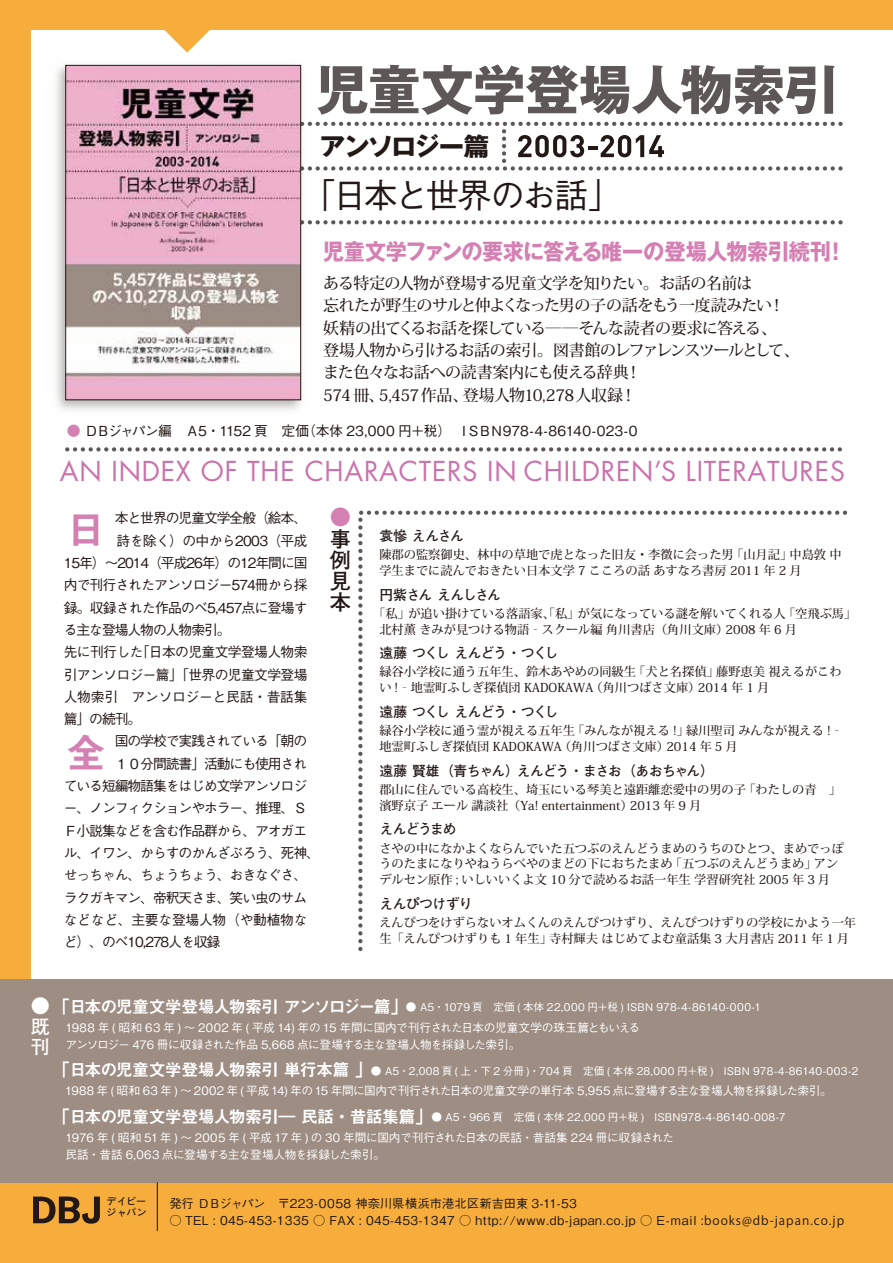
<style>
.page{position:relative;width:893px;height:1263px;background:#fff}
.page>*{position:absolute;margin:0;border:0;box-sizing:border-box;transform-origin:0 0}
.t1{font:700 53.1px "Gothic MB101 Pro";letter-spacing:-.02em;color:#5d5857}
.t2{font:40.35px "Midashi Go Pro MB31";color:#d580b2}
.t3{font:500 34.05px "Gothic BBB Pro";letter-spacing:-.08em;color:#221815}
.t4{font:26.7px "Futura";letter-spacing:.03em;color:#cb72ab}
.t5{font:700 25.5px "Gothic MB101 Pro";letter-spacing:-.05em;color:#221815}
.t6{font:700 22.35px "Gothic MB101 Pro";letter-spacing:-.03em;color:#d580b2;scale:.95 1}
.t7{font:700 21.3px/21.3px "Futo Go B101 Pro";color:#221815;text-align:justify}
.t8{font:700 21.3px "Futo Go B101 Pro";color:#d580b2}
.t9{font:700 19.2px/20.5px "Futo Go B101 Pro";color:#fff;text-align:justify}
.t10{font:16.95px "Midashi Go Pro MB31";letter-spacing:-.08em;color:#fff}
.t11{font:500 15.9px/22.4px "Koz Min Pr 6 N";letter-spacing:-.045em;color:#221815}
.t12{font:500 13.8px/22.4px "Gothic BBB Pro";letter-spacing:-.075em;color:#221815}
.t13{font:700 13.8px "Futo Go B101 Pro";letter-spacing:-.065em;color:#221815}
.t14{font:500 13.8px "Gothic BBB Pro";letter-spacing:-.025em;color:#221815}
.t15{font:700 13.8px "Futo Go B101 Pro";letter-spacing:-.09em;color:#221815}
.t16{font:700 13.8px "Futo Go B101 Pro";letter-spacing:-.04em;color:#221815}
.t17{font:500 12.15px/15.9px "Koz Min Pr 6 N";color:#221815}
.t18{font:500 12.15px "Gothic BBB Pro";letter-spacing:.03em;color:#221815}
.t19{font:500 12.15px "Gothic BBB Pro";letter-spacing:.01em;color:#221815}
.t20{font:500 11.7px/17px "Gothic BBB Pro";letter-spacing:-.03em;color:#fff}
.t21{font:500 10.65px "Gothic BBB Pro";letter-spacing:.02em;color:#fff}
.t22{font:10.05px/11.2px "Iwa O Go Pro Db";letter-spacing:.02em;color:#221815}
.s1{color:#d580b2}
.s2{font-family:"Midashi Go Pro MB31";font-weight:400;font-size:16.95px}
.s3{font-family:"Koz Go Pro";font-weight:400}
</style>
<div class="page">
<div style="left:0;top:0;width:31px;height:991px;background:#f6ad3c"></div>
<div style="left:0;top:1182px;width:893px;height:81px;background:#f6ad3c"></div>
<div style="left:0;top:979px;width:893px;height:203px;background:#9d8d83"></div>
<div style="left:0;top:0;width:893px;height:30px;background:#f6ad3c"></div>
<svg style="left:358px;top:510px;width:490px;height:441px"></svg>
<svg style="left:309px;top:220px;width:534px;height:4px"></svg>
<svg style="left:67px;top:447px;width:775px;height:4px"></svg>
<img style="left:56px;top:64px;width:253px;height:346px">
<img style="left:67px;top:67px;width:232px;height:331px">
<div style="left:65px;top:65px;width:236px;height:335px;border:1px solid #221815"></div>
<hr style="left:157px;top:1182px;width:1px;height:49px;background:#221815">
<svg style="left:76px;top:122px;width:767px;height:49px"></svg>
<svg style="left:164px;top:30px;width:46px;height:23px"></svg>
<svg style="left:33px;top:1196px;width:67px;height:28px"></svg>
<h1 class="t1" style="left:315px;top:46px;width:524px">児童文学登場人物索引</h1>
<h3 class="t5" style="left:319px;top:125px;width:171px">アンソロジー篇</h3>
<h3 class="t3" style="left:301px;top:168px;width:322px">「日本と世界のお話」</h3>
<h3 class="t6" style="left:323px;top:233px;width:552px">児童文学ファンの要求に答える唯一の登場人物索引続刊！</h3>
<h3 class="t11" style="left:323px;top:272px;width:478px">ある特定の人物が登場する児童文学を知りたい。お話の名前は<br>忘れたが野生のサルと仲よくなった男の子の話をもう一度読みたい！妖精の出てくるお話を探している――そんな読者の要求に答える、<br>登場人物から引けるお話の索引。図書館のレファレンスツールとして、また色々なお話への読書案内にも使える辞典！<br>574 冊、5,457作品、登場人物10,278人収録！</h3>
<p class="t14" style="left:67px;top:420px;width:572px"><span class="s1">●</span> ＤＢジャパン編　Ａ5・1152 頁　定価（本体 23,000 円＋税）　ＩＳＢＮ978-4-86140-023-0</p>
<h3 class="t4" style="left:60px;top:453px;width:786px">AN INDEX OF THE CHARACTERS IN CHILDREN S LITERATURES</h3>
<h3 class="t4" style="left:654px;top:453px;width:9px">’</h3>
<p class="t12" style="left:64px;top:505px;width:258px">　　　　本と世界の児童文学全般（絵本、　　　　詩を除く）の中から2003（平成<br>15年）～2014（平成26年）の12年間に国内で刊行されたアンソロジー574冊から採録。収録された作品のべ5,457点に登場する主な登場人物の人物索引。<br>先に刊行した｢日本の児童文学登場人物索引アンソロジー篇｣「世界の児童文学登場人物索引　アンソロジーと民話・昔話集篇」の続刊。<br>　　　　国の学校で実践されている「朝の　　　　１０分間読書」活動にも使用されている短編物語集をはじめ文学アンソロジー、ノンフィクションやホラー、推理、Ｓ<br>Ｆ小説集などを含む作品群から、アオガエル、イワン、からすのかんざぶろう、死神、せっちゃん、ちょうちょう、おきなぐさ、ラクガキマン、帝釈天さま、笑い虫のサムなどなど、主要な登場人物（や動植物など）、のべ10,278人を収録</p>
<h2 class="t2" style="left:66px;top:497px;width:42px">日</h2>
<h2 class="t2" style="left:66px;top:721px;width:42px">全</h2>
<h3 class="t8" style="left:330px;top:500px;width:22px">●</h3>
<h3 class="t7" style="left:330px;top:525px;width:22px">事例見本</h3>
<p class="t13" style="left:379px;top:525px;width:86px">袁慘 えんさん</p>
<p class="t17" style="left:379px;top:547px;width:464px">陳郡の監察御史、林中の草地で虎となった旧友・李徴に会った男 「山月記」中島敦 中学生までに読んでおきたい日本文学 7 こころの話 あすなろ書房 2011 年 2 月</p>
<p class="t15" style="left:379px;top:583px;width:123px">円紫さん えんしさん</p>
<p class="t17" style="left:379px;top:605px;width:479px;text-indent:-6px">「私」が追い掛けている落語家、「私」が気になっている謎を解いてくれる人 「空飛ぶ馬」北村薫 きみが見つける物語‐スクール編 角川書店（角川文庫）2008 年 6 月</p>
<p class="t13" style="left:379px;top:642px;width:181px">遠藤 つくし えんどう・つくし</p>
<p class="t17" style="left:379px;top:664px;width:464px">緑谷小学校に通う五年生、鈴木あやめの同級生 「犬と名探偵」藤野恵美 視えるがこわい ! ‐地霊町ふしぎ探偵団 KADOKAWA （角川つばさ文庫）2014 年 1 月</p>
<p class="t13" style="left:379px;top:701px;width:181px">遠藤 つくし えんどう・つくし</p>
<p class="t17" style="left:379px;top:723px;width:465px">緑谷小学校に通う霊が視える五年生 「みんなが視える !」緑川聖司 みんなが視える !‐地霊町ふしぎ探偵団 KADOKAWA （角川つばさ文庫）2014 年 5 月</p>
<p class="t13" style="left:379px;top:759px;width:336px">遠藤 賢雄（青ちゃん）えんどう・まさお（あおちゃん）</p>
<p class="t17" style="left:379px;top:782px;width:463px">郡山に住んでいる高校生、埼玉にいる琴美と遠距離恋愛中の男の子 「わたしの青　」濱野京子 エール 講談社（Ya! entertainment）2013 年 9 月</p>
<p class="t13" style="left:379px;top:818px;width:79px">えんどうまめ</p>
<p class="t17" style="left:379px;top:840px;width:466px">さやの中になかよくならんでいた五つぶのえんどうまめのうちのひとつ、まめでっぽうのたまになりやねうらべやのまどの下におちたまめ 「五つぶのえんどうまめ」アンデルセン原作 ; いしいいくよ文 10 分で読めるお話一年生 学習研究社 2005 年 3 月</p>
<p class="t16" style="left:379px;top:893px;width:95px">えんぴつけずり</p>
<p class="t17" style="left:379px;top:915px;width:478px">えんぴつをけずらないオムくんのえんぴつけずり、えんぴつけずりの学校にかよう一年生「えんぴつけずりも 1 年生」寺村輝夫 はじめてよむ童話集 3 大月書店 2011 年 1 月</p>
<h3 class="t9" style="left:31px;top:993px;width:20px">●既刊</h3>
<h3 class="t10" style="left:53px;top:993px;width:356px">「日本の児童文学登場人物索引 アンソロジー篇」</h3>
<p class="t21" style="left:406px;top:999px;width:357px">● A5・1079 頁　定価 ( 本体 22,000 円＋税 ) ISBN 978-4-86140-000-1</p>
<p class="t20" style="left:65px;top:1018px;width:576px">1988 年 ( 昭和 63 年 ) ～ 2002 年 ( 平成 14) 年の 15 年間に国内で刊行された日本の児童文学の珠玉篇ともいえるアンソロジー 476 冊に収録された作品 5,668 点に登場する主な登場人物を採録した索引。</p>
<p class="t21" style="left:53px;top:1062px;width:807px"><span class="s2">「日本の児童文学登場人物索引 単行本篇 」</span>● A5・2,008 頁 ( 上・下 2 分冊 )・704 頁　定価 ( 本体 28,000 円＋税 )　ISBN 978-4-86140-003-2</p>
<p class="t20" style="left:65px;top:1081px;width:768px">1988 年 ( 昭和 63 年 ) ～ 2002 年 ( 平成 14) 年の15 年間に国内で刊行された日本の児童文学の単行本 5,955 点に登場する主な登場人物を採録した索引。</p>
<p class="t21" style="left:53px;top:1109px;width:734px"><span class="s2">「日本の児童文学登場人物索引― 民話・昔話集篇」</span>● A5・966 頁　定価 ( 本体 22,000 円＋税 )　ISBN978-4-86140-008-7</p>
<p class="t20" style="left:65px;top:1127px;width:610px">1976 年 ( 昭和 51年 ) ～ 2005 年 ( 平成 17 年 ) の 30 年間に国内で刊行された日本の民話・昔話集 224 冊に収録された民話・昔話 6,063 点に登場する主な登場人物を採録した索引。</p>
<p class="t22" style="left:107px;top:1195px;width:42px">デイビージャパン</p>
<p class="t19" style="left:169px;top:1193px;width:409px">発行 ＤＢジャパン　〒223-0058 神奈川県横浜市港北区新吉田東 3-11-53</p>
<p class="t18" style="left:169px;top:1211px;width:676px">○ TEL : 045-453-1335 ○ FAX : 045-453-1347 ○ http://www.db-japan.co.jp ○ E-mail :<span class="s3">books@db-japan.co.jp</span></p>
</div>
